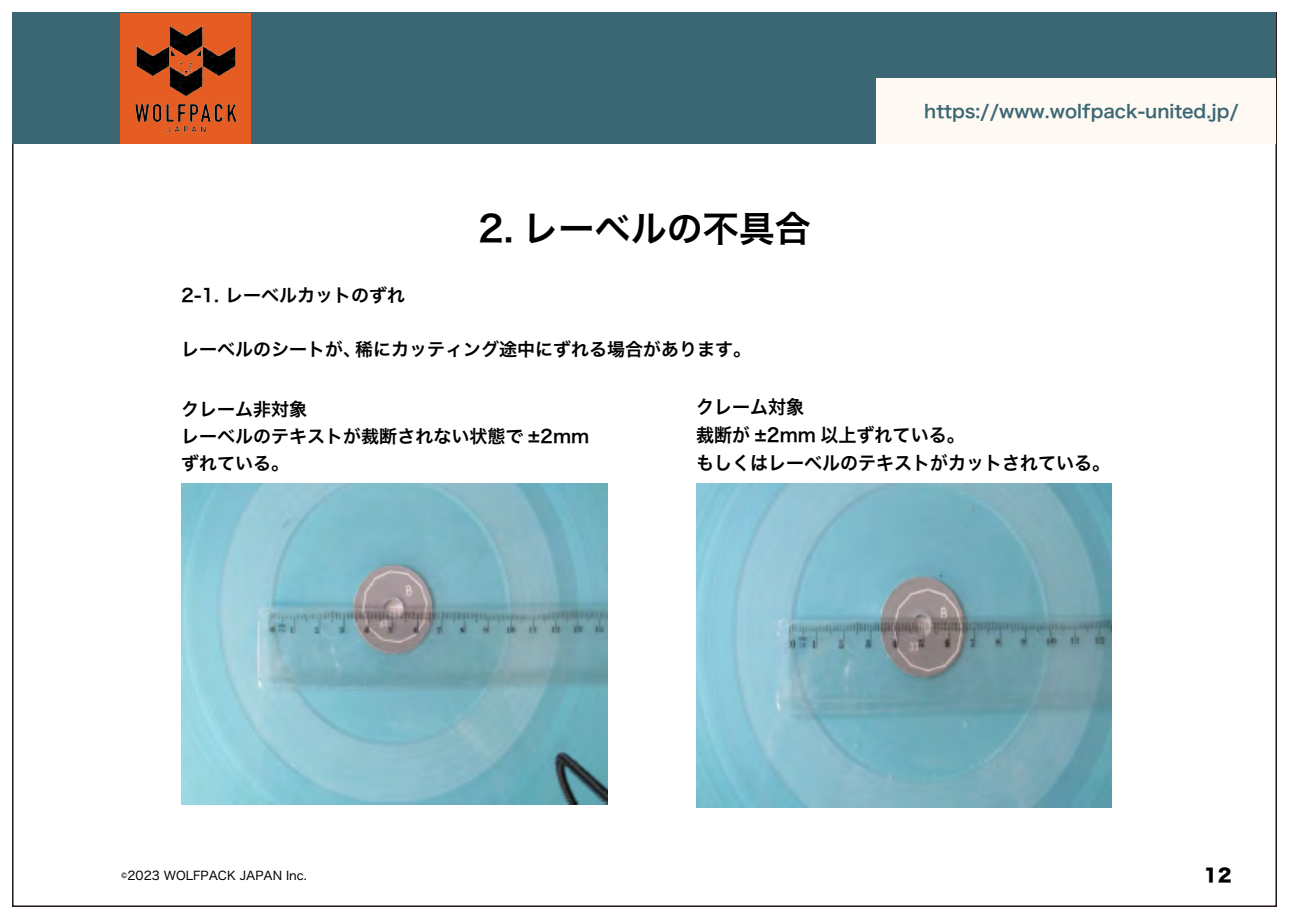
<style>
.page{position:relative;width:1289px;height:919px;background:#fff}
.page>*{position:absolute;margin:0;border:0;box-sizing:border-box;transform-origin:0 0}
.t1{font:36px "Hiragino Sans W6";color:#000}
.t2{font:18.75px/28px "Hiragino Sans W6";color:#000;scale:.96 1}
.t3{font:18px/27px "Hiragino Sans W6";color:#000}
.t4{font:18px "Hiragino Sans W6";color:#3b6774}
.t5{font:18px "Hira Kaku Std W8";color:#000}
.t6{font:12px "Hiragino Sans W4";color:#000}
</style>
<div class="page">
<div style="left:13px;top:13px;width:1263px;height:131px;background:#3b6774"></div>
<div style="left:121px;top:14px;width:130px;height:130px;background:#e55d23"></div>
<div style="left:876px;top:78px;width:400px;height:66px;background:#fefaf3"></div>
<img style="left:135px;top:25px;width:102px;height:108px">
<img style="left:181px;top:483px;width:426px;height:321px">
<img style="left:696px;top:483px;width:415px;height:324px">
<h1 class="t1" style="left:478px;top:195px;width:334px">2. レーベルの不具合</h1>
<p class="t3" style="left:181px;top:281px;width:225px">2-1. レーベルカットのずれ</p>
<p class="t3" style="left:181px;top:335px;width:571px">レーベルのシートが、稀にカッティング途中にずれる場合があります。</p>
<p class="t4" style="left:924px;top:95px;width:316px">https://www.wolfpack-united.jp/</p>
<p class="t3" style="left:181px;top:395px;width:410px">クレーム非対象<br>レーベルのテキストが裁断されない状態で ±2mmずれている。</p>
<p class="t2" style="left:696px;top:392px;width:433px">クレーム対象<br>裁断が ±2mm 以上ずれている。<br>もしくはレーベルのテキストがカットされている。</p>
<p class="t6" style="left:121px;top:864px;width:188px">©2023 WOLFPACK JAPAN Inc.</p>
<p class="t5" style="left:1203px;top:865px;width:29px">12</p>
</div>
